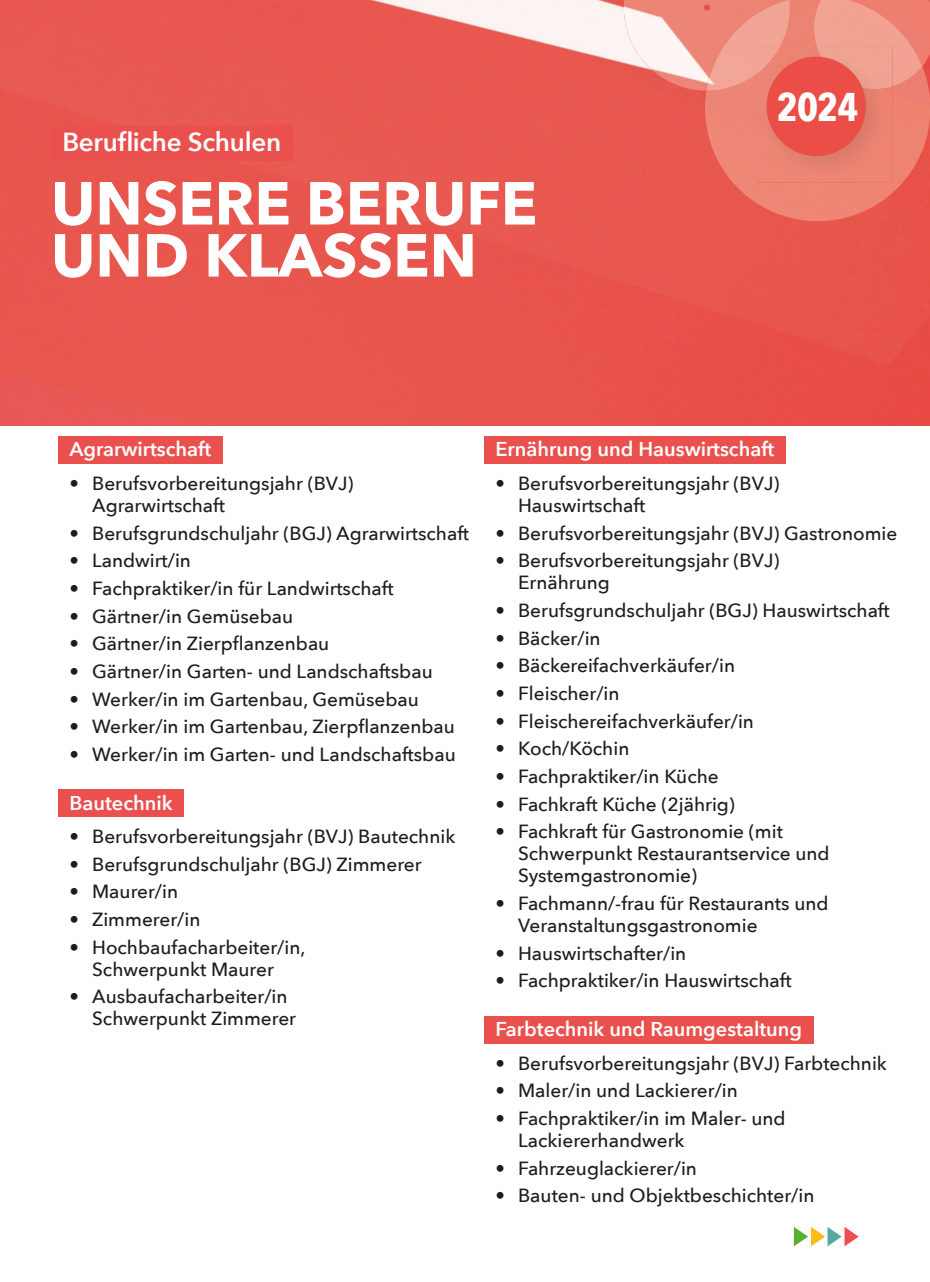
<style>
.page{position:relative;width:930px;height:1282px;background:#fff}
.page>*{position:absolute;margin:0;border:0;box-sizing:border-box;transform-origin:0 0}
.t1{font:700 60px/52px "Avenir Next";color:#fff}
.t2{font:700 40px "Avenir Next Condensed";color:#fff}
.t3{font:600 26px "Avenir Next";letter-spacing:-.01em;color:#fff}
.t4{font:600 20px "Avenir Next";color:#fff}
.t5{font:500 19px/22px "Avenir Next";color:#1d1d1b}
</style>
<div class="page">
<img style="left:0;top:0;width:930px;height:425px">
<div style="left:58px;top:436px;width:164px;height:28px;background:#ea504d"></div>
<div style="left:58px;top:789px;width:126px;height:28px;background:#ea504d"></div>
<div style="left:484px;top:436px;width:301px;height:28px;background:#ea504d"></div>
<div style="left:484px;top:1016px;width:329px;height:27px;background:#ea504d"></div>
<div style="left:51px;top:125px;width:242px;height:36px;background:#ea504d"></div>
<img style="left:623px;top:0;width:80px;height:91px">
<img style="left:703px;top:0;width:227px;height:221px">
<img style="left:706px;top:0;width:84px;height:91px">
<img style="left:813px;top:0;width:109px;height:87px">
<img style="left:756px;top:46px;width:136px;height:136px">
<img style="left:756px;top:46px;width:24px;height:29px">
<div style="left:816px;top:46px;width:76px;height:43px;background:#f1a392"></div>
<div style="left:766px;top:57px;width:100px;height:99px;background:#ea4e46;border-radius:50%"></div>
<svg style="left:794px;top:1227px;width:64px;height:19px"></svg>
<h3 class="t3" style="left:62px;top:120px;width:220px">Berufliche Schulen</h3>
<h1 class="t1" style="left:51px;top:177px;width:488px">UNSERE BERUFE<br>UND KLASSEN</h1>
<h2 class="t2" style="left:777px;top:82px;width:83px">2024</h2>
<p class="t4" style="left:69px;top:432px;width:143px">Agrarwirtschaft</p>
<p class="t5" style="left:92px;top:471px;width:263px;text-indent:-23px">• Berufsvorbereitungsjahr (BVJ)<br>Agrarwirtschaft</p>
<p class="t5" style="left:69px;top:521px;width:401px">• Berufsgrundschuljahr (BGJ) Agrarwirtschaft</p>
<p class="t5" style="left:69px;top:549px;width:123px">• Landwirt/in</p>
<p class="t5" style="left:69px;top:576px;width:326px">• Fachpraktiker/in für Landwirtschaft</p>
<p class="t5" style="left:69px;top:604px;width:225px">• Gärtner/in Gemüsebau</p>
<p class="t5" style="left:69px;top:632px;width:261px">• Gärtner/in Zierpflanzenbau</p>
<p class="t5" style="left:69px;top:659px;width:365px">• Gärtner/in Garten- und Landschaftsbau</p>
<p class="t5" style="left:69px;top:687px;width:351px">• Werker/in im Gartenbau, Gemüsebau</p>
<p class="t5" style="left:69px;top:715px;width:387px">• Werker/in im Gartenbau, Zierpflanzenbau</p>
<p class="t5" style="left:69px;top:742px;width:388px">• Werker/in im Garten- und Landschaftsbau</p>
<p class="t4" style="left:69px;top:785px;width:105px">Bautechnik</p>
<p class="t5" style="left:69px;top:824px;width:387px">• Berufsvorbereitungsjahr (BVJ) Bautechnik</p>
<p class="t5" style="left:69px;top:852px;width:354px">• Berufsgrundschuljahr (BGJ) Zimmerer</p>
<p class="t5" style="left:69px;top:880px;width:110px">• Maurer/in</p>
<p class="t5" style="left:69px;top:907px;width:132px">• Zimmerer/in</p>
<p class="t5" style="left:69px;top:935px;width:237px;text-align:center">• Hochbaufacharbeiter/in,<br>Schwerpunkt Maurer</p>
<p class="t5" style="left:92px;top:985px;width:205px;text-indent:-23px">• Ausbaufacharbeiter/in<br>Schwerpunkt Zimmerer</p>
<p class="t4" style="left:495px;top:432px;width:280px">Ernährung und Hauswirtschaft</p>
<p class="t5" style="left:518px;top:471px;width:263px;text-indent:-23px">• Berufsvorbereitungsjahr (BVJ)<br>Hauswirtschaft</p>
<p class="t5" style="left:495px;top:521px;width:403px">• Berufsvorbereitungsjahr (BVJ) Gastronomie</p>
<p class="t5" style="left:518px;top:549px;width:263px;text-indent:-23px">• Berufsvorbereitungsjahr (BVJ)<br>Ernährung</p>
<p class="t5" style="left:495px;top:598px;width:396px">• Berufsgrundschuljahr (BGJ) Hauswirtschaft</p>
<p class="t5" style="left:495px;top:626px;width:107px">• Bäcker/in</p>
<p class="t5" style="left:495px;top:654px;width:241px">• Bäckereifachverkäufer/in</p>
<p class="t5" style="left:495px;top:681px;width:126px">• Fleischer/in</p>
<p class="t5" style="left:495px;top:709px;width:260px">• Fleischereifachverkäufer/in</p>
<p class="t5" style="left:495px;top:737px;width:135px">• Koch/Köchin</p>
<p class="t5" style="left:495px;top:764px;width:225px">• Fachpraktiker/in Küche</p>
<p class="t5" style="left:495px;top:792px;width:241px">• Fachkraft Küche (2jährig)</p>
<p class="t5" style="left:518px;top:820px;width:313px;text-indent:-23px">• Fachkraft für Gastronomie (mit<br>Schwerpunkt Restaurantservice und<br>Systemgastronomie)</p>
<p class="t5" style="left:518px;top:891px;width:312px;text-indent:-23px">• Fachmann/-frau für Restaurants und<br>Veranstaltungsgastronomie</p>
<p class="t5" style="left:495px;top:941px;width:192px">• Hauswirtschafter/in</p>
<p class="t5" style="left:495px;top:969px;width:298px">• Fachpraktiker/in Hauswirtschaft</p>
<p class="t4" style="left:495px;top:1011px;width:308px">Farbtechnik und Raumgestaltung</p>
<p class="t5" style="left:495px;top:1051px;width:393px">• Berufsvorbereitungsjahr (BVJ) Farbtechnik</p>
<p class="t5" style="left:495px;top:1078px;width:244px">• Maler/in und Lackierer/in</p>
<p class="t5" style="left:518px;top:1106px;width:269px;text-indent:-23px">• Fachpraktiker/in im Maler- und<br>Lackiererhandwerk</p>
<p class="t5" style="left:495px;top:1156px;width:203px">• Fahrzeuglackierer/in</p>
<p class="t5" style="left:495px;top:1183px;width:321px">• Bauten- und Objektbeschichter/in</p>
</div>
